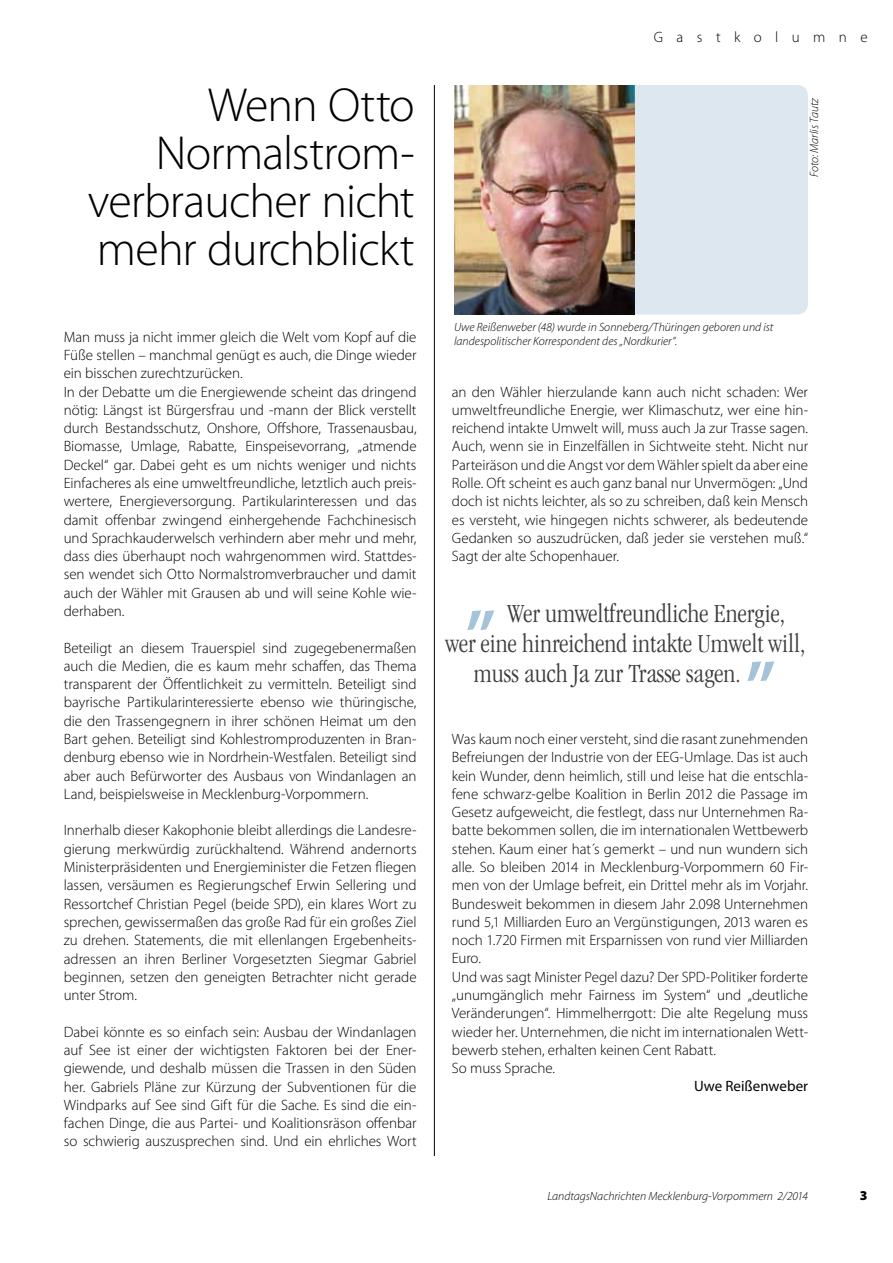
<style>
.page{position:relative;width:893px;height:1263px;background:#fff}
.page>*{position:absolute;margin:0;border:0;box-sizing:border-box;transform-origin:0 0}
.t1{font:600 75px "Myriad Pro";color:#a5c3d9}
.t2{font:300 48px/48px "Myriad Pro";letter-spacing:-.02em;color:#000;text-align:right}
.t3{font:300 condensed 27px "Garamond";color:#3c3c3b}
.t4{font:300 15px/18.3px "Myriad Pro";letter-spacing:-.005em;color:#000;text-align:justify}
.t5{font:15px "Myriad Pro";color:#000}
.t6{font:300 15px "Myriad Pro";letter-spacing:.895em;color:#000}
.t7{font:900 13.5px "Myriad Pro";color:#000}
.t8{font:italic 300 12px/14.4px "Myriad Pro";letter-spacing:.005em;color:#000}
</style>
<div class="page">
<div style="left:635px;top:85px;width:173px;height:230px;background:#dde7f0"></div>
<hr style="left:434px;top:85px;width:1px;height:1071px;background:#000">
<img style="left:454px;top:85px;width:181px;height:230px">
<h2 class="t2" style="left:88px;top:81px;width:328px">Wenn Otto<br>Normalstrom&shy;verbraucher nicht mehr durchblickt</h2>
<p class="t4" style="left:64px;top:327px;width:354px;text-align:left">Man muss ja nicht immer gleich die Welt vom Kopf auf die Füße stellen – manchmal genügt es auch, die Dinge wieder ein bisschen zurechtzurücken.<br>In der Debatte um die Energiewende scheint das dringend nötig: Längst ist Bürgersfrau und -mann der Blick verstellt durch Bestandsschutz, Onshore, Offshore, Trassenausbau, Biomasse, Umlage, Rabatte, Einspeisevorrang, „atmende Deckel“ gar. Dabei geht es um nichts weniger und nichts Einfacheres als eine umweltfreundliche, letztlich auch preis&shy;wertere, Energieversorgung. Partikularinteressen und das damit offenbar zwingend einhergehende Fachchinesisch und Sprachkauderwelsch verhindern aber mehr und mehr, dass dies überhaupt noch wahrgenommen wird. Stattdes&shy;sen wendet sich Otto Normalstromverbraucher und damit auch der Wähler mit Grausen ab und will seine Kohle wie&shy;derhaben.</p>
<p class="t4" style="left:64px;top:638px;width:354px">Beteiligt an diesem Trauerspiel sind zugegebenermaßen auch die Medien, die es kaum mehr schaffen, das Thema transparent der Öffentlichkeit zu vermitteln. Beteiligt sind bayrische Partikularinteressierte ebenso wie thüringische, die den Trassengegnern in ihrer schönen Heimat um den Bart gehen. Beteiligt sind Kohlestromproduzenten in Bran&shy;denburg ebenso wie in Nordrhein-Westfalen. Beteiligt sind aber auch Befürworter des Ausbaus von Windanlagen an Land, beispielsweise in Mecklenburg-Vorpommern.</p>
<p class="t4" style="left:64px;top:821px;width:354px">Innerhalb dieser Kakophonie bleibt allerdings die Landesre&shy;gierung merkwürdig zurückhaltend. Während andernorts Ministerpräsidenten und Energieminister die Fetzen fliegen lassen, versäumen es Regierungschef Erwin Sellering und Ressortchef Christian Pegel (beide SPD), ein klares Wort zu sprechen, gewissermaßen das große Rad für ein großes Ziel zu drehen. Statements, die mit ellenlangen Ergebenheits&shy;adressen an ihren Berliner Vorgesetzten Siegmar Gabriel beginnen, setzen den geneigten Betrachter nicht gerade unter Strom.</p>
<p class="t4" style="left:64px;top:1022px;width:354px">Dabei könnte es so einfach sein: Ausbau der Windanlagen auf See ist einer der wichtigsten Faktoren bei der Ener&shy;giewende, und deshalb müssen die Trassen in den Süden her. Gabriels Pläne zur Kürzung der Subventionen für die Windparks auf See sind Gift für die Sache. Es sind die ein&shy;fachen Dinge, die aus Partei- und Koalitionsräson offenbar so schwierig auszusprechen sind. Und ein ehrliches Wort</p>
<p class="t6" style="left:654px;top:28px;width:215px">Gastkolumne</p>
<p class="t8" style="left:807px;top:177px;width:82px;rotate:-90deg">Foto: Marlis Tautz</p>
<p class="t8" style="left:454px;top:320px;width:321px">Uwe Reißenweber (48) wurde in Sonneberg/Thüringen geboren und ist landespolitischer Korrespondent des „Nordkurier“.</p>
<p class="t4" style="left:452px;top:382px;width:358px">an den Wähler hierzulande kann auch nicht schaden: Wer umweltfreundliche Energie, wer Klimaschutz, wer eine hin&shy;reichend intakte Umwelt will, muss auch Ja zur Trasse sagen.<br>Auch, wenn sie in Einzelfällen in Sichtweite steht. Nicht nur Parteiräson und die Angst vor dem Wähler spielt da aber eine Rolle. Oft scheint es auch ganz banal nur Unvermögen: „Und doch ist nichts leichter, als so zu schreiben, daß kein Mensch es versteht, wie hingegen nichts schwerer, als bedeutende Gedanken so auszudrücken, daß jeder sie verstehen muß.“ Sagt der alte Schopenhauer.</p>
<h1 class="t1" style="left:466px;top:549px;width:32px">„</h1>
<h3 class="t3" style="left:507px;top:599px;width:279px">Wer umweltfreundliche Energie,</h3>
<h3 class="t3" style="left:446px;top:629px;width:361px">wer eine hinreichend intakte Umwelt will,</h3>
<h3 class="t3" style="left:474px;top:659px;width:268px">muss auch Ja zur Trasse sagen.</h3>
<h1 class="t1" style="left:746px;top:600px;width:32px">„</h1>
<p class="t4" style="left:452px;top:730px;width:358px;text-align:left">Was kaum noch einer versteht, sind die rasant zunehmenden Befreiungen der Industrie von der EEG-Umlage. Das ist auch kein Wunder, denn heimlich, still und leise hat die entschla&shy;fene schwarz-gelbe Koalition in Berlin 2012 die Passage im Gesetz aufgeweicht, die festlegt, dass nur Unternehmen Ra&shy;batte bekommen sollen, die im internationalen Wettbewerb stehen. Kaum einer hat´s gemerkt – und nun wundern sich alle. So bleiben 2014 in Mecklenburg-Vorpommern 60 Fir&shy;men von der Umlage befreit, ein Drittel mehr als im Vorjahr.<br>Bundesweit bekommen in diesem Jahr 2.098 Unternehmen rund 5,1 Milliarden Euro an Vergünstigungen, 2013 waren es noch 1.720 Firmen mit Ersparnissen von rund vier Milliarden Euro.<br>Und was sagt Minister Pegel dazu? Der SPD-Politiker forderte „unumgänglich mehr Fairness im System“ und „deutliche Veränderungen“. Himmelherrgott: Die alte Regelung muss wieder her. Unternehmen, die nicht im internationalen Wett&shy;bewerb stehen, erhalten keinen Cent Rabatt.<br>So muss Sprache.</p>
<p class="t5" style="left:694px;top:1077px;width:116px">Uwe Reißenweber</p>
<p class="t8" style="left:547px;top:1188px;width:262px">LandtagsNachrichten Mecklenburg-Vorpommern 2/2014</p>
<p class="t7" style="left:860px;top:1186px;width:9px">3</p>
</div>
